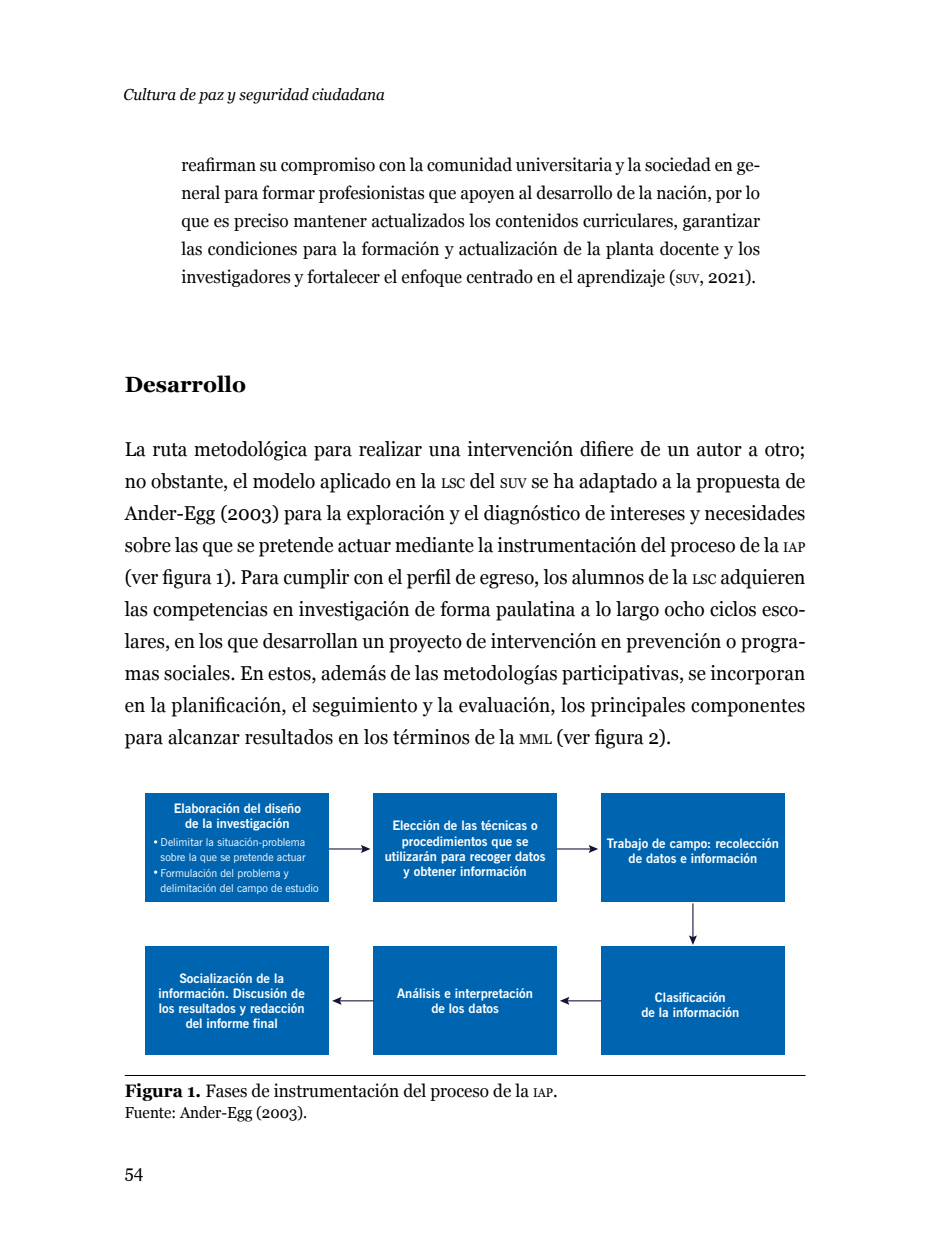
<style>
.page{position:relative;width:936px;height:1248px;background:#fff}
.page>*{position:absolute;margin:0;border:0;box-sizing:border-box;transform-origin:0 0}
.t1{font:700 22px "Georgia";color:#000}
.t2{font:20px/32px "Georgia";letter-spacing:.01em;color:#000;text-align:justify;scale:.95 1}
.t3{font:18px/28px "Georgia";color:#000;text-align:justify;scale:.95 1}
.t4{font:italic 16px "Georgia";color:#000;scale:.95 1}
.t5{font:16px "Georgia";color:#000;scale:.95 1}
.t6{font:700 13px/15.2px "News Gothic BT";color:#fff;text-align:center}
.t7{font:10.8px/15.2px "News Gothic BT";color:#fff}
.s1{font-size:12.6px}
.s2{font-style:inherit}
.s3{font-size:14px}
.s4{font-weight:700}
</style>
<div class="page">
<div style="left:146px;top:793px;width:183px;height:108px;background:#0065b1"></div>
<div style="left:373px;top:793px;width:183px;height:108px;background:#0065b1"></div>
<div style="left:601px;top:793px;width:183px;height:108px;background:#0065b1"></div>
<div style="left:601px;top:946px;width:183px;height:109px;background:#0065b1"></div>
<div style="left:373px;top:946px;width:183px;height:109px;background:#0065b1"></div>
<div style="left:146px;top:946px;width:183px;height:109px;background:#0065b1"></div>
<hr style="left:329px;top:848px;width:35px;height:1px;background:#1a1139">
<svg style="left:361px;top:845px;width:9px;height:7px"></svg>
<hr style="left:556px;top:848px;width:35px;height:1px;background:#1a1139">
<svg style="left:588px;top:845px;width:10px;height:7px"></svg>
<hr style="left:566px;top:1000px;width:35px;height:1px;background:#1a1139">
<svg style="left:560px;top:997px;width:9px;height:7px"></svg>
<hr style="left:338px;top:1000px;width:35px;height:1px;background:#1a1139">
<svg style="left:332px;top:997px;width:9px;height:7px"></svg>
<hr style="left:692px;top:903px;width:1px;height:35px;background:#1a1139">
<svg style="left:689px;top:935px;width:8px;height:9px"></svg>
<hr style="left:125px;top:1074px;width:680px;height:1px;background:#000">
<p class="t4" style="left:124px;top:83px;width:276px">Cultura de paz y seguridad ciudadana</p>
<p class="t3" style="left:181px;top:150px;width:610px">reafirman su compromiso con la comunidad universitaria y la sociedad en ge&shy;neral para formar profesionistas que apoyen al desarrollo de la nación, por lo que es preciso mantener actualizados los contenidos curriculares, garantizar las condiciones para la formación y actualización de la planta docente y los investigadores y fortalecer el enfoque centrado en el aprendizaje (<span class="s1">SUV</span><span class="s2">,</span> 2021).</p>
<p class="t1" style="left:125px;top:368px;width:123px">Desarrollo</p>
<p class="t2" style="left:125px;top:432px;width:718px">La ruta metodológica para realizar una intervención difiere de un autor a otro; no obstante, el modelo aplicado en la <span class="s3">LSC</span> del <span class="s3">SUV</span> se ha adaptado a la propuesta de Ander-Egg (2003) para la exploración y el diagnóstico de intereses y necesidades sobre las que se pretende actuar mediante la instrumentación del proceso de la <span class="s3">IAP </span>(ver figura 1). Para cumplir con el perfil de egreso, los alumnos de la <span class="s3">LSC</span> adquieren las competencias en investigación de forma paulatina a lo largo ocho ciclos esco&shy;lares, en los que desarrollan un proyecto de intervención en prevención o progra&shy;mas sociales. En estos, además de las metodologías participativas, se incorporan en la planificación, el seguimiento y la evaluación, los principales componentes para alcanzar resultados en los términos de la <span class="s3">MML</span> (ver figura 2).</p>
<p class="t6" style="left:174px;top:800px;width:129px">Elaboración del diseño de la investigación</p>
<p class="t7" style="left:161px;top:834px;width:159px">Delimitar la situación-problema sobre la que se pretende actuar<br>Formulación del problema y delimitación del campo de estudio</p>
<p class="t6" style="left:158px;top:970px;width:148px">Socialización de la información. Discusión de los resultados y redacción del informe final</p>
<p class="t6" style="left:385px;top:818px;width:162px">Elección de las técnicas o procedimientos que se utilizarán para recoger datos y obtener información</p>
<p class="t6" style="left:397px;top:985px;width:137px">Análisis e interpretación de los datos</p>
<p class="t3" style="left:125px;top:1075px;width:457px"><span class="s4">Figura 1.</span> Fases de instrumentación del proceso de la <span class="s1">IAP</span>.</p>
<p class="t5" style="left:125px;top:1100px;width:194px">Fuente: Ander-Egg (2003).</p>
<p class="t3" style="left:125px;top:1156px;width:21px">54</p>
<p class="t6" style="left:607px;top:835px;width:173px">Trabajo de campo: recolección de datos e información</p>
<p class="t6" style="left:641px;top:989px;width:99px">Clasificación<br>de la información</p>
</div>
